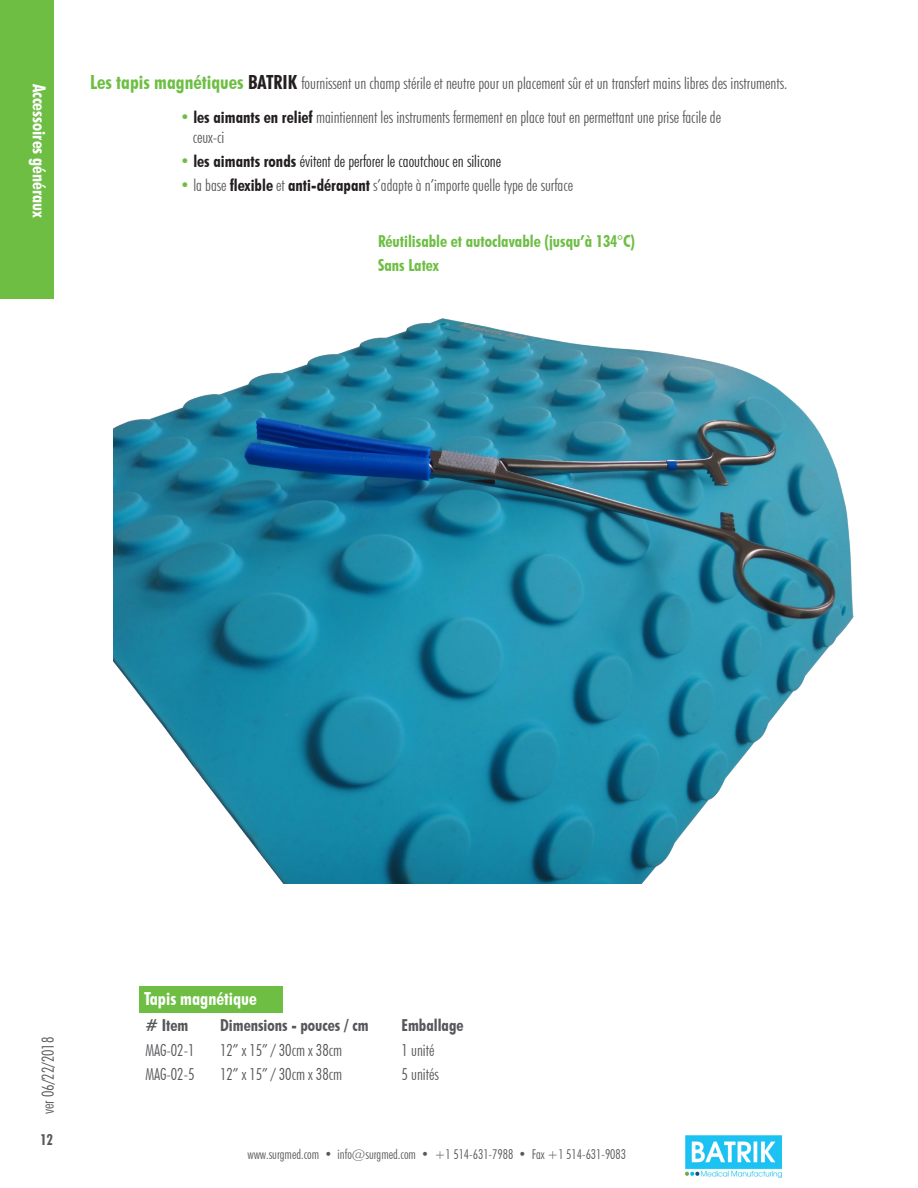
<style>
.page{position:relative;width:918px;height:1188px;background:#fff}
.page>*{position:absolute;margin:0;border:0;box-sizing:border-box;transform-origin:0 0}
.t1{font:700 condensed 18px "Futura BT";color:#fff}
.t2{font:300 condensed 16.5px "Futura BT";color:#57585a}
.t3{font:300 condensed 16.5px "Futura BT";color:#56575a}
.t4{font:300 condensed 16.5px "Futura BT";color:#231f20}
.t5{font:700 condensed 16.5px "Futura BT";color:#6ebe44}
.t6{font:700 condensed 16.5px "Futura BT";color:#56575a}
.t7{font:700 condensed 15px "Futura BT";color:#57585a}
.t8{font:300 condensed 13.5px "Futura BT";color:#57585a}
.s1{font-weight:700;font-size:19.5px;color:#6ebe44}
.s2{font-weight:700;font-size:19.5px;color:#231f20}
.s3{font-weight:700;color:#6ebe44}
.s4{font-weight:700;color:#231f20}
.s5{font-weight:700}
</style>
<div class="page">
<div style="left:0;top:0;width:53px;height:299px;background:#6ebe44"></div>
<img style="left:685px;top:1136px;width:97px;height:41px">
<div style="left:139px;top:986px;width:144px;height:27px;background:#6ebe44"></div>
<img style="left:113px;top:318px;width:741px;height:566px">
<p class="t1" style="left:50px;top:84px;width:136px;rotate:90deg">Accessoires généraux</p>
<p class="t2" style="left:90px;top:73px;width:699px"><span class="s1">Les tapis magnétiques</span> <span class="s2">BATRIK</span> fournissent un champ stérile et neutre pour un placement sûr et un transfert mains libres des instruments.</p>
<p class="t2" style="left:180px;top:107px;width:543px"><span class="s3">•</span> <span class="s4">les aimants en relief</span> maintiennent les instruments fermement en place tout en permettant une prise facile de</p>
<p class="t2" style="left:193px;top:127px;width:33px">ceux-ci</p>
<p class="t4" style="left:180px;top:151px;width:323px"><span class="s3">•</span> <span class="s5">les aimants ronds</span> évitent de perforer le caoutchouc en silicone</p>
<p class="t2" style="left:180px;top:175px;width:395px"><span class="s3">•</span> la base <span class="s4">flexible</span> et <span class="s4">anti-dérapant</span> s’adapte à n’importe quelle type de surface</p>
<p class="t5" style="left:378px;top:231px;width:259px">Réutilisable et autoclavable (jusqu’à 134°C)</p>
<p class="t5" style="left:378px;top:255px;width:62px">Sans Latex</p>
<p class="t2" style="left:38px;top:1114px;width:79px;rotate:-90deg">ver 06/22/2018</p>
<p class="t7" style="left:40px;top:1131px;width:15px">12</p>
<p class="t1" style="left:144px;top:988px;width:114px">Tapis magnétique</p>
<p class="t6" style="left:145px;top:1015px;width:44px"># Item</p>
<p class="t6" style="left:220px;top:1015px;width:150px">Dimensions - pouces / cm</p>
<p class="t6" style="left:402px;top:1015px;width:64px">Emballage</p>
<p class="t3" style="left:145px;top:1040px;width:51px">MAG-02-1</p>
<p class="t3" style="left:220px;top:1040px;width:124px">12” x 15” / 30cm x 38cm</p>
<p class="t3" style="left:402px;top:1040px;width:34px">1 unité</p>
<p class="t3" style="left:145px;top:1064px;width:51px">MAG-02-5</p>
<p class="t3" style="left:220px;top:1064px;width:124px">12” x 15” / 30cm x 38cm</p>
<p class="t3" style="left:402px;top:1064px;width:39px">5 unités</p>
<p class="t8" style="left:248px;top:1146px;width:380px">www.surgmed.com • info@surgmed.com • +1 514-631-7988 • Fax +1 514-631-9083</p>
</div>
